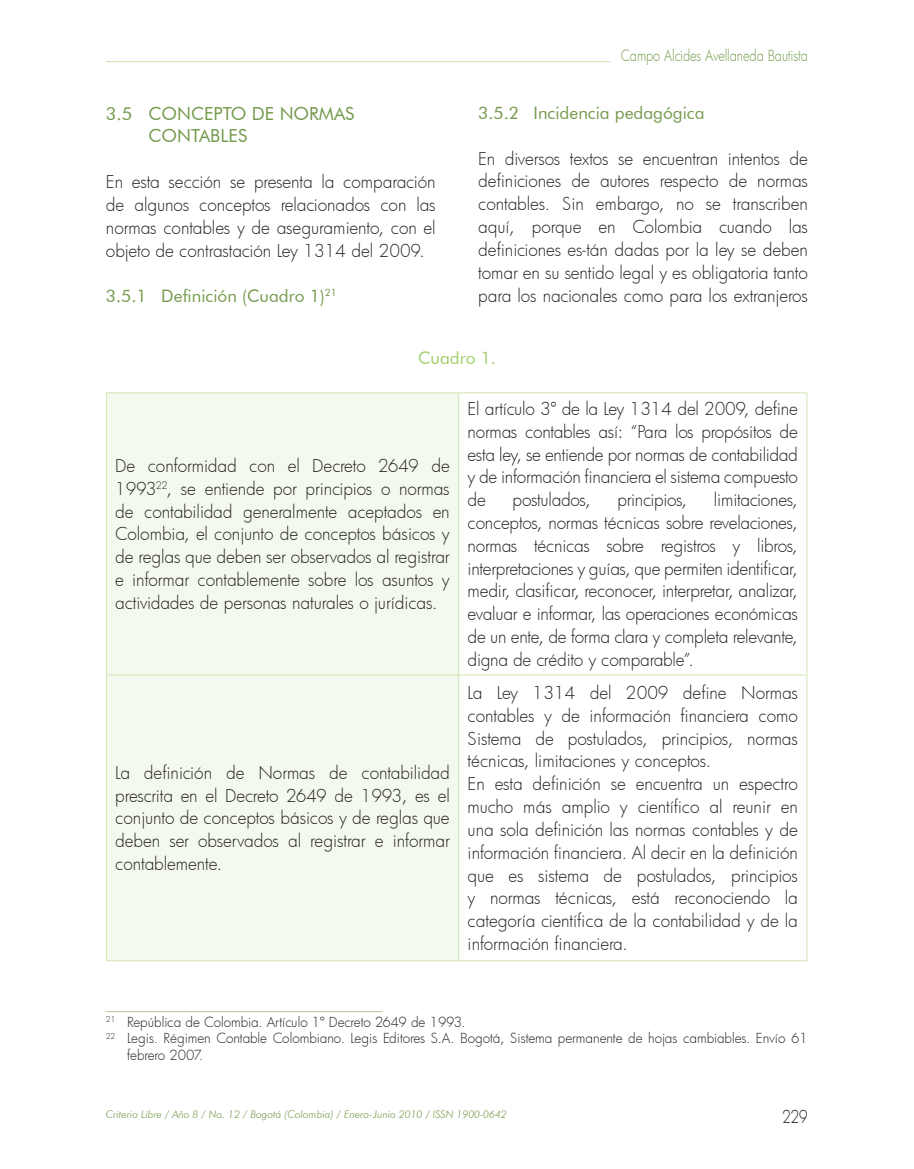
<style>
.page{position:relative;width:914px;height:1169px;background:#fff}
.page>*{position:absolute;margin:0;border:0;box-sizing:border-box;transform-origin:0 0}
.t1{font:18px/22.8px "Futura BT";color:#749a4c}
.t2{font:300 17.25px/22.8px "Futura";letter-spacing:-.01em;color:#231f20;text-align:justify}
.t3{font:17.25px "Futura BT";color:#749a4c}
.t4{font:17.25px "Futura BT";color:#9fce66}
.t5{font:300 17.25px "Futura";letter-spacing:-.01em;color:#231f20;scale:.85 1}
.t6{font:300 15px "Futura";letter-spacing:-.01em;color:#749a4c;scale:.85 1}
.t7{font:300 13.5px "Futura";letter-spacing:-.005em;color:#231f20}
.t8{font:italic 300 10.5px "Futura BT";color:#749a4c}
</style>
<div class="page">
<hr style="left:106px;top:61px;width:504px;height:1px;background:#cee4b0">
<div style="left:107px;top:393px;width:351px;height:567px;background:#f4f9ed"></div>
<hr style="left:106px;top:392px;width:352px;height:1px;background:#cee4b0">
<hr style="left:106px;top:393px;width:1px;height:281px;background:#cee4b0">
<hr style="left:458px;top:392px;width:349px;height:1px;background:#cee4b0">
<hr style="left:458px;top:393px;width:1px;height:281px;background:#cee4b0">
<hr style="left:806px;top:393px;width:1px;height:281px;background:#cee4b0">
<hr style="left:106px;top:674px;width:352px;height:1px;background:#cee4b0">
<hr style="left:106px;top:675px;width:1px;height:285px;background:#cee4b0">
<hr style="left:458px;top:674px;width:349px;height:1px;background:#cee4b0">
<hr style="left:458px;top:675px;width:1px;height:285px;background:#cee4b0">
<hr style="left:806px;top:675px;width:1px;height:285px;background:#cee4b0">
<hr style="left:106px;top:960px;width:352px;height:1px;background:#cee4b0">
<hr style="left:458px;top:960px;width:349px;height:1px;background:#cee4b0">
<hr style="left:106px;top:1011px;width:276px;height:1px;background:#b3c79b">
<p class="t1" style="left:148px;top:102px;width:207px;text-indent:-43px">3.5 CONCEPTO DE NORMAS<br>CONTABLES</p>
<p class="t2" style="left:106px;top:170px;width:331px">E n esta sección se presenta la comparación de algunos conceptos relacionados con las normas contables y de aseguramiento, con el objeto de contrastación Ley 1314 del 2009.</p>
<p class="t3" style="left:106px;top:285px;width:232px">3.5.1 Definición (Cuadro 1)<sup>21</sup></p>
<p class="t6" style="left:621px;top:46px;width:221px">Campo Alcides Avellaneda Bautista</p>
<p class="t3" style="left:478px;top:102px;width:228px">3.5.2 Incidencia pedagógica</p>
<p class="t2" style="left:478px;top:147px;width:331px">En diversos textos se encuentran intentos de definiciones de autores respecto de normas contables. Sin embargo, no se transcriben aquí, porque en Colombia cuando las definiciones es-tán dadas por la ley se deben tomar en su sentido legal y es obligatoria tanto para los nacionales como para los extranjeros</p>
<p class="t4" style="left:418px;top:347px;width:79px">Cuadro 1.</p>
<p class="t2" style="left:115px;top:454px;width:336px">De conformidad con el Decreto 2649 de 1993<sup>22</sup>, se entiende por principios o normas de contabilidad generalmente aceptados en Colombia, el conjunto de conceptos básicos y de reglas que deben ser observados al registrar e informar contablemente sobre los asuntos y actividades de personas naturales o jurídicas.</p>
<p class="t2" style="left:115px;top:760px;width:336px">La definición de Normas de contabilidad prescrita en el Decreto 2649 de 1993, es el conjunto de conceptos básicos y de reglas que deben ser observados al registrar e informar contablemente.</p>
<p class="t2" style="left:467px;top:397px;width:332px">El artículo 3º de la Ley 1314 del 2009, define normas contables así: “Para los propósitos de esta ley, se entiende por normas de contabilidad y de información financiera el sistema compuesto de</p>
<p class="t2" style="left:467px;top:488px;width:332px;text-indent:246px">limitaciones, conceptos, normas técnicas sobre revelaciones, normas técnicas sobre registros y libros, interpretaciones y guías, que permiten identificar, medir, clasificar, reconocer, interpretar, analizar, evaluar e informar, las operaciones económicas de un ente, de forma clara y completa relevante, digna de crédito y comparable”.</p>
<p class="t2" style="left:512px;top:488px;width:80px">postulados,</p>
<p class="t2" style="left:617px;top:488px;width:71px">principios,</p>
<p class="t2" style="left:467px;top:681px;width:332px;text-align:left">La Ley 1314 del 2009 define Normas contables y de información financiera como Sistema de postulados, principios, normas técnicas, limitaciones y conceptos.<br>En esta definición se encuentra un espectro mucho más amplio y científico al reunir en una sola definición las normas contables y de información financiera. Al decir en la definición que es sistema de postulados, principios y normas técnicas, está reconociendo la categoría científica de la contabilidad y de la información financiera.</p>
<p class="t7" style="left:106px;top:1012px;width:361px"><sup>21</sup> República de Colombia. Artículo 1º Decreto 2649 de 1993.</p>
<p class="t7" style="left:106px;top:1029px;width:703px"><sup>22</sup> Legis. Régimen Contable Colombiano. Legis Editores S.A. Bogotá, Sistema permanente de hojas cambiables. Envío 61</p>
<p class="t7" style="left:127px;top:1045px;width:78px">febrero 2007.</p>
<p class="t8" style="left:106px;top:1107px;width:333px">Criterio Libre / Año 8 / No. 12 / Bogotá (Colombia) / Enero-Junio 2010 / ISSN</p>
<p class="t8" style="left:456px;top:1107px;width:52px">1900-0642</p>
<p class="t5" style="left:782px;top:1105px;width:32px">229</p>
</div>
